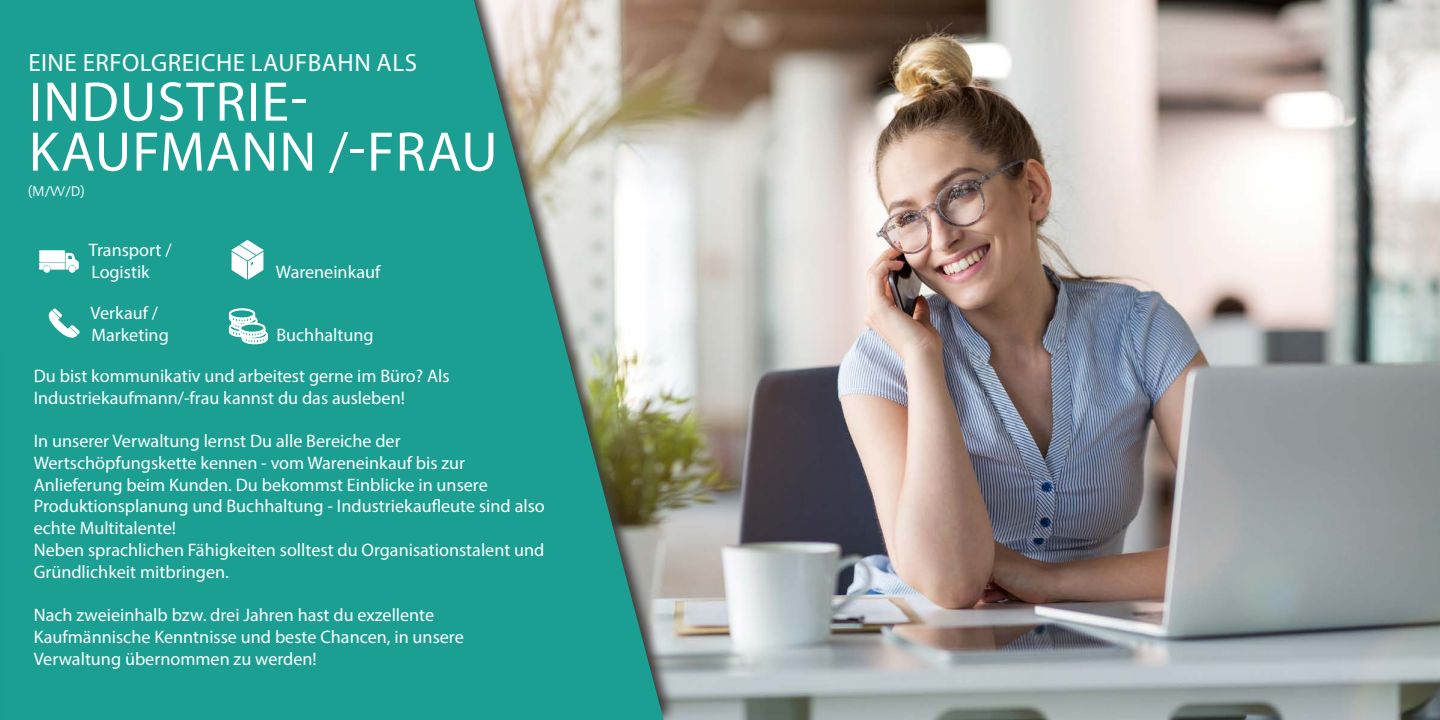
<style>
.page{position:relative;width:1440px;height:720px;background:#fff}
.page>*{position:absolute;margin:0;border:0;box-sizing:border-box;transform-origin:0 0}
.Titel{font:56.25px/50px "Myriad Pro";letter-spacing:.02em;color:#fff}
.Titel-2{font:25px "Myriad Pro";letter-spacing:.02em;color:#fff}
.Textkörper{font:18.12px/21.8px "Myriad Pro";color:#fff}
.Titel-3{font:16.25px "Linotype Ergo";color:#fff}
</style>
<div class="page">
<img style="left:677px;top:0;width:763px;height:720px">
<svg style="left:184px;top:0;width:480px;height:720px;background:#3ca598"></svg>
<div style="left:0;top:0;width:184px;height:720px;background:#1b9f93"></div>
<svg style="left:39px;top:253px;width:40px;height:19px"></svg>
<svg style="left:231px;top:240px;width:33px;height:40px"></svg>
<svg style="left:49px;top:309px;width:30px;height:29px"></svg>
<svg style="left:229px;top:308px;width:39px;height:36px"></svg>
<p class="Titel-2" style="left:28px;top:47px;width:390px">EINE ERFOLGREICHE LAUFBAHN ALS</p>
<p class="Titel" style="left:29px;top:76px;width:470px">INDUSTRIE-<br>KAUFMANN /-FRAU</p>
<p class="Titel-3" style="left:28px;top:182px;width:58px">(M/W/D)</p>
<p class="Textkörper" style="left:89px;top:239px;width:84px">Transport /</p>
<p class="Textkörper" style="left:91px;top:260px;width:60px">Logistik</p>
<p class="Textkörper" style="left:276px;top:260px;width:106px">Wareneinkauf</p>
<p class="Textkörper" style="left:91px;top:302px;width:69px">Verkauf /</p>
<p class="Textkörper" style="left:91px;top:323px;width:79px">Marketing</p>
<p class="Textkörper" style="left:276px;top:323px;width:99px">Buchhaltung</p>
<p class="Textkörper" style="left:34px;top:365px;width:417px">Du bist kommunikativ und arbeitest gerne im Büro? Als<br>Industriekaufmann/-frau kannst du das ausleben!</p>
<p class="Textkörper" style="left:34px;top:430px;width:513px">In unserer Verwaltung lernst Du alle Bereiche der Wertschöpfungskette kennen - vom Wareneinkauf bis zur Anlieferung beim Kunden. Du bekommst Einblicke in unsere Produktionsplanung und Buchhaltung - Industriekaufleute sind also echte Multitalente!</p>
<p class="Textkörper" style="left:34px;top:539px;width:512px">Neben sprachlichen Fähigkeiten solltest du Organisationstalent und<br>Gründlichkeit mitbringen.</p>
<p class="Textkörper" style="left:34px;top:604px;width:432px">Nach zweieinhalb bzw. drei Jahren hast du exzellente<br>Kaufmännische Kenntnisse und beste Chancen, in unsere<br>Verwaltung übernommen zu werden!</p>
</div>
